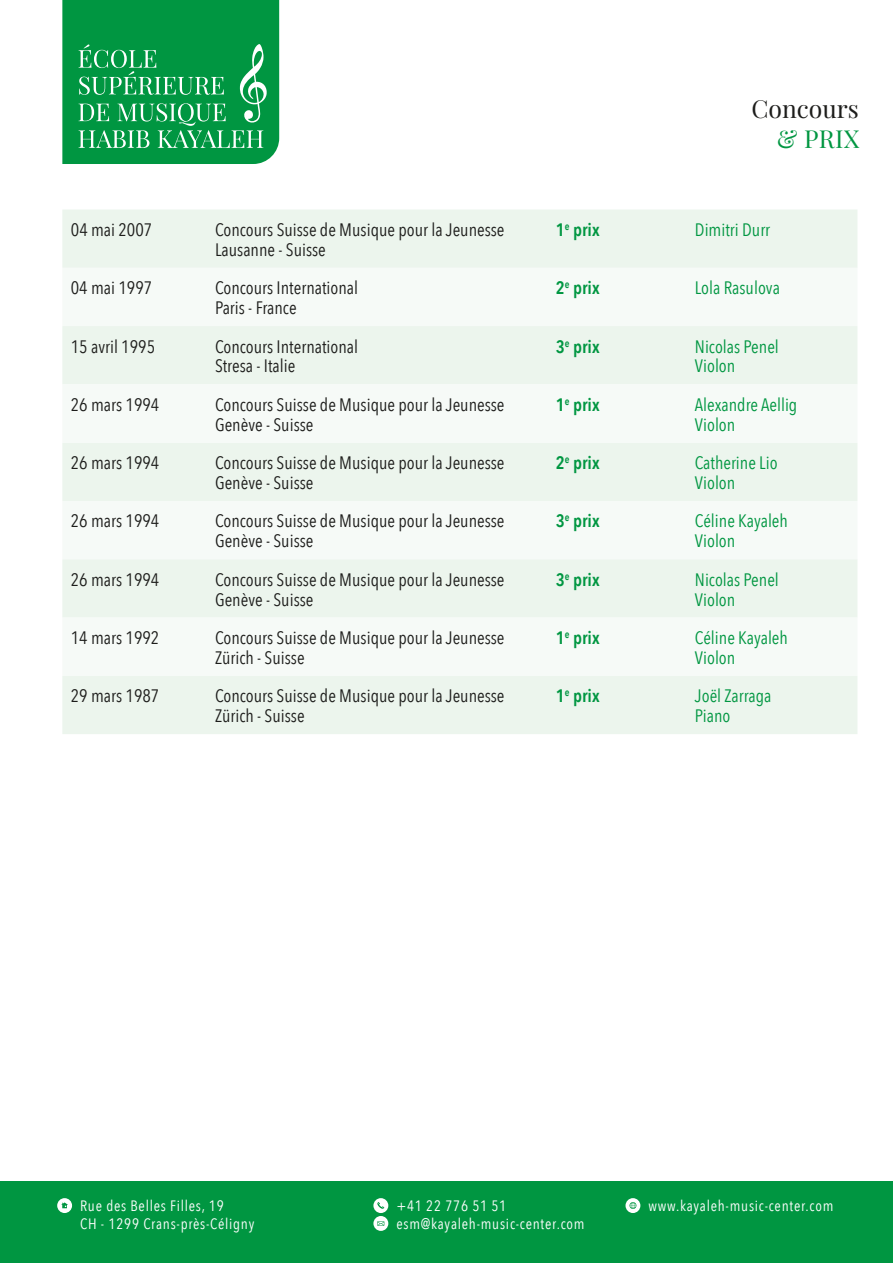
<style>
.page{position:relative;width:893px;height:1263px;background:#fff}
.page>*{position:absolute;margin:0;border:0;box-sizing:border-box;transform-origin:0 0}
.t1{font:24.75px "Playfair Display";color:#1d1d1b}
.t2{font:24.75px "Playfair Display";color:#009641}
.t3{font:18px/19.8px "Avenir Next Condensed";color:#1d1d1b}
.t4{font:18px/19.8px "Avenir Next Condensed";color:#009641}
.t5{font:600 18px "Avenir Next Condensed";color:#009641}
.t6{font:15px/18px "Avenir Next Condensed";letter-spacing:.05em;color:#fff}
</style>
<div class="page">
<svg style="left:62px;top:0;width:217px;height:164px;background:#179f52"></svg>
<div style="left:0;top:1181px;width:893px;height:82px;background:#009641"></div>
<div style="left:57px;top:1198px;width:15px;height:15px;background:#fff;border-radius:50%"></div>
<svg style="left:61px;top:1202px;width:7px;height:6px"></svg>
<div style="left:373px;top:1198px;width:15px;height:15px;background:#fff;border-radius:50%"></div>
<svg style="left:377px;top:1202px;width:7px;height:7px"></svg>
<div style="left:373px;top:1216px;width:15px;height:15px;background:#fff;border-radius:50%"></div>
<svg style="left:377px;top:1221px;width:7px;height:5px"></svg>
<div style="left:625px;top:1198px;width:15px;height:15px;background:#fff;border-radius:50%"></div>
<svg style="left:629px;top:1202px;width:7px;height:7px"></svg>
<div style="left:62px;top:210px;width:795px;height:524px;background:#ecf5ed"></div>
<svg style="left:62px;top:268px;width:795px;height:408px;fill:#f6faf7"></svg>
<h1 class="t1" style="left:752px;top:94px;width:109px">Concours</h1>
<h1 class="t2" style="left:777px;top:123px;width:84px">&amp; PRIX</h1>
<p class="t3" style="left:71px;top:219px;width:83px">04 mai 2007</p>
<p class="t3" style="left:215px;top:219px;width:291px">Concours Suisse de Musique pour la Jeunesse<br>Lausanne - Suisse</p>
<p class="t5" style="left:556px;top:214px;width:45px">1<sup>e</sup> prix</p>
<p class="t4" style="left:695px;top:219px;width:77px">Dimitri Durr</p>
<p class="t3" style="left:71px;top:277px;width:83px">04 mai 1997</p>
<p class="t3" style="left:215px;top:277px;width:145px">Concours International<br>Paris - France</p>
<p class="t5" style="left:556px;top:272px;width:45px">2<sup>e</sup> prix</p>
<p class="t4" style="left:695px;top:277px;width:87px">Lola Rasulova</p>
<p class="t3" style="left:71px;top:336px;width:86px">15 avril 1995</p>
<p class="t3" style="left:215px;top:336px;width:145px">Concours International<br>Stresa - Italie</p>
<p class="t5" style="left:556px;top:331px;width:45px">3<sup>e</sup> prix</p>
<p class="t4" style="left:695px;top:336px;width:85px">Nicolas Penel<br>Violon</p>
<p class="t3" style="left:71px;top:394px;width:90px">26 mars 1994</p>
<p class="t3" style="left:215px;top:394px;width:291px">Concours Suisse de Musique pour la Jeunesse<br>Genève - Suisse</p>
<p class="t5" style="left:556px;top:389px;width:45px">1<sup>e</sup> prix</p>
<p class="t4" style="left:695px;top:394px;width:104px">Alexandre Aellig<br>Violon</p>
<p class="t3" style="left:71px;top:452px;width:90px">26 mars 1994</p>
<p class="t3" style="left:215px;top:452px;width:291px">Concours Suisse de Musique pour la Jeunesse<br>Genève - Suisse</p>
<p class="t5" style="left:556px;top:447px;width:45px">2<sup>e</sup> prix</p>
<p class="t4" style="left:695px;top:452px;width:84px">Catherine Lio<br>Violon</p>
<p class="t3" style="left:71px;top:510px;width:90px">26 mars 1994</p>
<p class="t3" style="left:215px;top:510px;width:291px">Concours Suisse de Musique pour la Jeunesse<br>Genève - Suisse</p>
<p class="t5" style="left:556px;top:506px;width:45px">3<sup>e</sup> prix</p>
<p class="t4" style="left:695px;top:510px;width:95px">Céline Kayaleh<br>Violon</p>
<p class="t3" style="left:71px;top:569px;width:90px">26 mars 1994</p>
<p class="t3" style="left:215px;top:569px;width:291px">Concours Suisse de Musique pour la Jeunesse<br>Genève - Suisse</p>
<p class="t5" style="left:556px;top:564px;width:45px">3<sup>e</sup> prix</p>
<p class="t4" style="left:695px;top:569px;width:85px">Nicolas Penel<br>Violon</p>
<p class="t3" style="left:71px;top:627px;width:90px">14 mars 1992</p>
<p class="t3" style="left:215px;top:627px;width:291px">Concours Suisse de Musique pour la Jeunesse<br>Zürich - Suisse</p>
<p class="t5" style="left:556px;top:622px;width:45px">1<sup>e</sup> prix</p>
<p class="t4" style="left:695px;top:627px;width:95px">Céline Kayaleh<br>Violon</p>
<p class="t3" style="left:71px;top:685px;width:90px">29 mars 1987</p>
<p class="t3" style="left:215px;top:685px;width:291px">Concours Suisse de Musique pour la Jeunesse<br>Zürich - Suisse</p>
<p class="t5" style="left:556px;top:680px;width:45px">1<sup>e</sup> prix</p>
<p class="t4" style="left:695px;top:685px;width:78px">Joël Zarraga<br>Piano</p>
<p class="t6" style="left:80px;top:1196px;width:176px">Rue des Belles Filles, 19<br>CH - 1299 Crans-près-Céligny</p>
<p class="t6" style="left:396px;top:1196px;width:111px">+41 22 776 51 51</p>
<p class="t6" style="left:648px;top:1196px;width:186px">www.kayaleh-music-center.com</p>
<p class="t6" style="left:396px;top:1214px;width:190px">esm@kayaleh-music-center.com</p>
</div>
